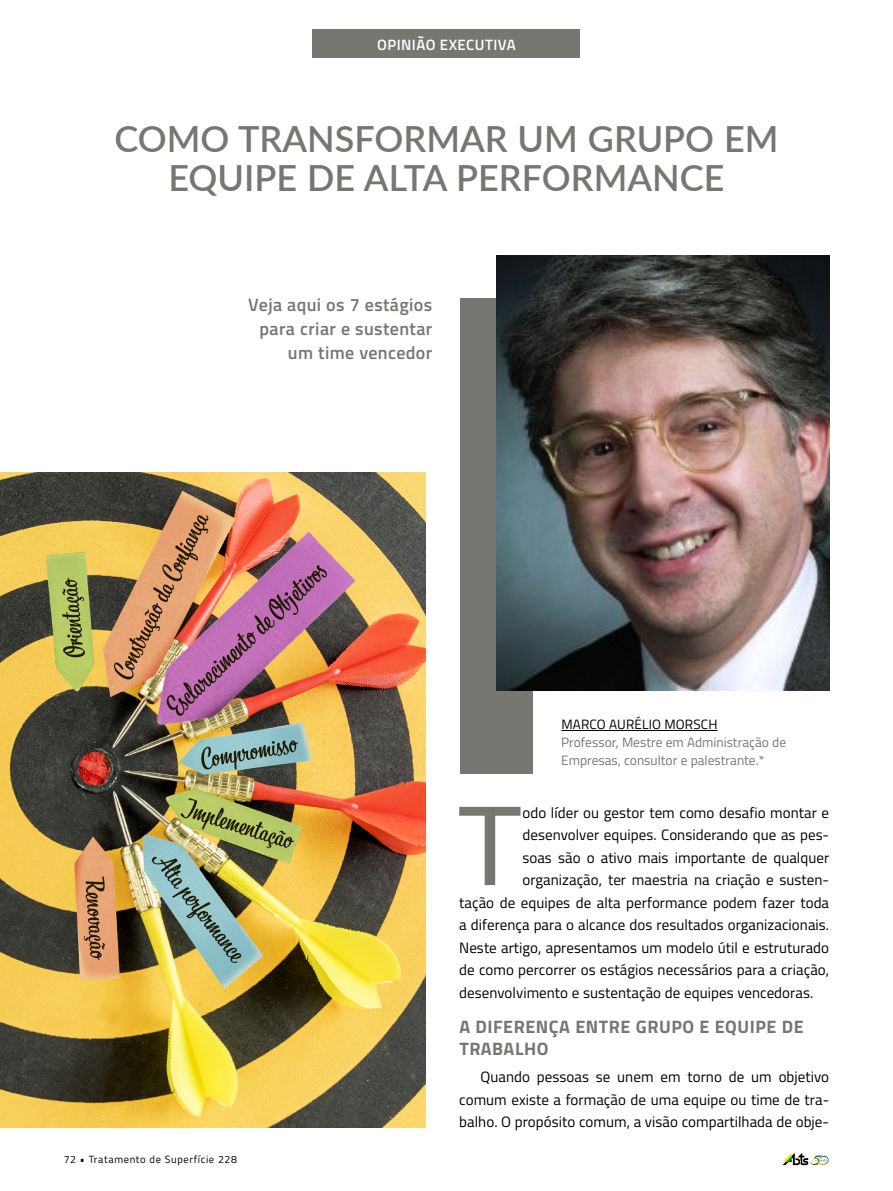
<style>
.page{position:relative;width:893px;height:1191px;background:#fff}
.page>*{position:absolute;margin:0;border:0;box-sizing:border-box;transform-origin:0 0}
.t1{font:109.2px "Lato";color:#777771}
.t2{font:600 36px/39px "Lato";color:#777771;text-align:center}
.t3{font:600 18px/24px "Titillium";letter-spacing:.02em;color:#777771;text-align:right}
.t4{font:700 18px/22.5px "Titillium";letter-spacing:.03em;color:#777771}
.t5{font:15px/22.5px "Titillium";letter-spacing:.005em;color:#000;text-align:justify}
.t6{font:600 15px "Titillium";letter-spacing:.03em;color:#fff}
.t7{font:13.5px/18px "Titillium";color:#777771}
.t8{font:13.5px "Titillium";letter-spacing:.01em;color:#000}
.t9{font:10.5px "Titillium";letter-spacing:.06em;color:#000}
</style>
<div class="page">
<div style="left:313px;top:30px;width:267px;height:28px;background:#777771"></div>
<hr style="left:561px;top:730px;width:156px;height:1px;background:#000">
<div style="left:461px;top:298px;width:72px;height:475px;background:#777771"></div>
<img style="left:497px;top:255px;width:332px;height:435px">
<svg style="left:782px;top:1152px;width:47px;height:13px"></svg>
<img style="left:0;top:473px;width:425px;height:654px">
<p class="t6" style="left:377px;top:33px;width:140px">OPINIÃO EXECUTIVA</p>
<h2 class="t2" style="left:114px;top:117px;width:666px">COMO TRANSFORMAR UM GRUPO EM<br>EQUIPE DE ALTA PERFORMANCE</h2>
<p class="t3" style="left:248px;top:292px;width:185px">Veja aqui os 7 estágios para criar e sustentar um time vencedor</p>
<p class="t9" style="left:64px;top:1151px;width:175px">72 • Tratamento de Superfície 228</p>
<p class="t8" style="left:561px;top:714px;width:158px">MARCO AURÉLIO MORSCH</p>
<p class="t7" style="left:561px;top:732px;width:226px">Professor, Mestre em Administração de<br>Empresas, consultor e palestrante.*</p>
<h1 class="t1" style="left:458px;top:767px;width:66px">T</h1>
<p class="t5" style="left:522px;top:800px;width:308px">odo líder ou gestor tem como desafio montar e</p>
<p class="t5" style="left:522px;top:823px;width:308px">desenvolver equipes. Considerando que as pes-</p>
<p class="t5" style="left:522px;top:845px;width:308px">soas são o ativo mais importante de qualquer</p>
<p class="t5" style="left:522px;top:868px;width:308px">organização, ter maestria na criação e susten-</p>
<p class="t5" style="left:459px;top:890px;width:371px">tação de equipes de alta performance podem fazer toda</p>
<p class="t5" style="left:459px;top:913px;width:371px">a diferença para o alcance dos resultados organizacionais.</p>
<p class="t5" style="left:459px;top:935px;width:371px">Neste artigo, apresentamos um modelo útil e estruturado</p>
<p class="t5" style="left:459px;top:958px;width:371px">de como percorrer os estágios necessários para a criação,</p>
<p class="t5" style="left:459px;top:980px;width:356px">desenvolvimento e sustentação de equipes vencedoras.</p>
<p class="t4" style="left:459px;top:1014px;width:346px">A DIFERENÇA ENTRE GRUPO E EQUIPE DE<br>TRABALHO</p>
<p class="t5" style="left:459px;top:1065px;width:371px;text-indent:21px">Quando pessoas se unem em torno de um objetivo comum existe a formação de uma equipe ou time de tra&shy;balho. O propósito comum, a visão compartilhada de obje-</p>
</div>
